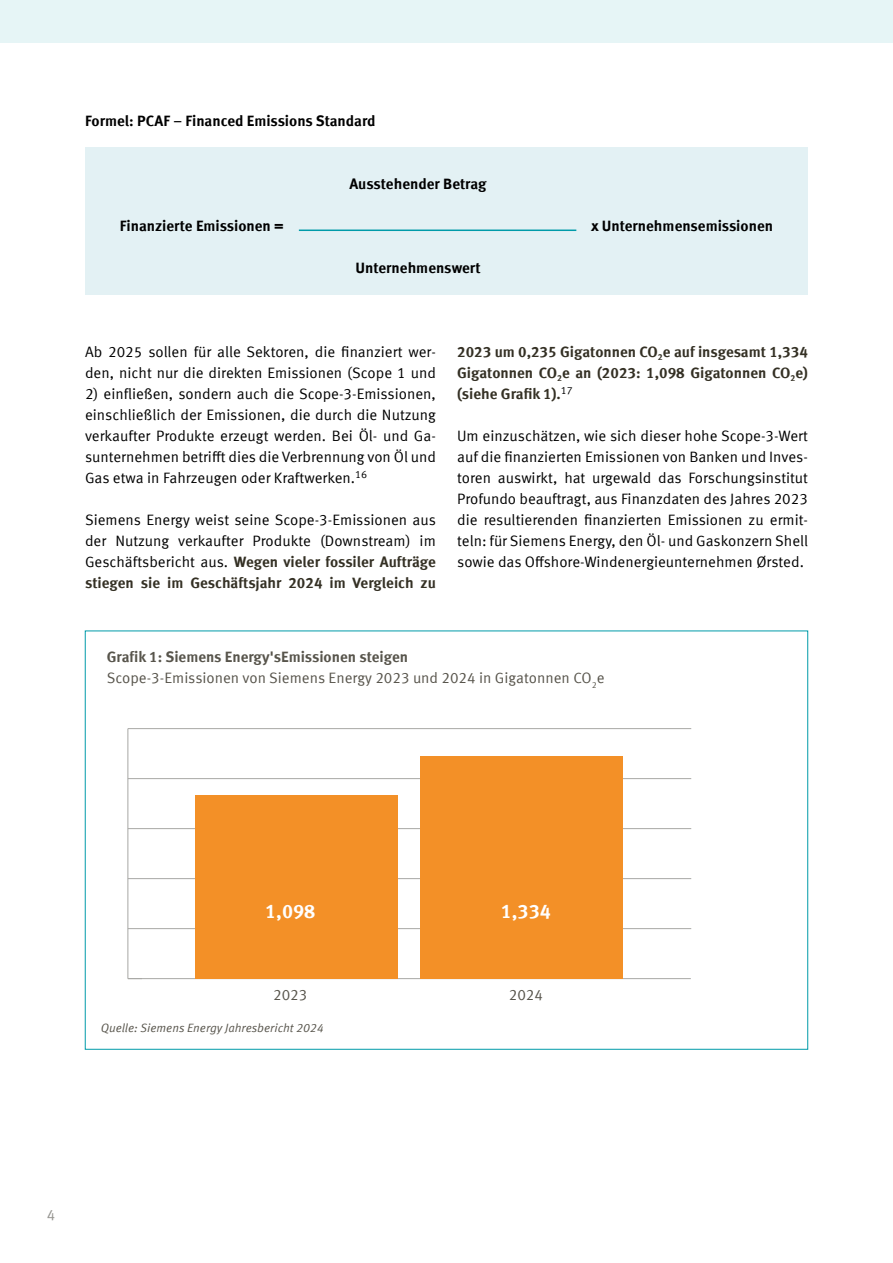
<style>
.page{position:relative;width:893px;height:1263px;background:#fff}
.page>*{position:absolute;margin:0;border:0;box-sizing:border-box;transform-origin:0 0}
.t1{font:700 19.5px "Meta Offc";color:#fff}
.t2{font:15px/21px "Meta Offc Norm";color:#000}
.t3{font:700 15px/21px "Meta Offc";color:#343024}
.t4{font:700 15px "Meta Offc";color:#000}
.t5{font:15px "Meta Offc Norm";color:#57544b}
.t6{font:700 15px "Meta Offc";color:#57544b}
.t7{font:15px "Meta Offc Norm";color:#959490}
.t8{font:12px "Meta Offc Norm Ita";color:#57544b}
.s1{font-family:"Meta Offc Norm";font-weight:400;color:#000}
</style>
<div class="page">
<div style="left:0;top:0;width:893px;height:43px;background:#e6f5f6"></div>
<hr style="left:892px;top:0;width:1px;height:43px;background:#009ba9">
<div style="left:85px;top:147px;width:723px;height:147px;background:#e3f1f4"></div>
<hr style="left:299px;top:230px;width:277px;height:1px;background:#009ba9">
<hr style="left:128px;top:978px;width:563px;height:1px;background:#a8a8a5">
<hr style="left:128px;top:729px;width:1px;height:250px;background:#a8a8a5">
<hr style="left:128px;top:928px;width:563px;height:1px;background:#a8a8a5">
<hr style="left:128px;top:878px;width:563px;height:1px;background:#a8a8a5">
<hr style="left:128px;top:828px;width:563px;height:1px;background:#a8a8a5">
<hr style="left:128px;top:778px;width:563px;height:1px;background:#a8a8a5">
<hr style="left:128px;top:728px;width:563px;height:1px;background:#a8a8a5">
<div style="left:421px;top:756px;width:202px;height:223px;background:#f39027"></div>
<div style="left:195px;top:796px;width:203px;height:183px;background:#f39027"></div>
<p class="t4" style="left:85px;top:112px;width:292px">Formel: PCAF – Financed Emissions Standard</p>
<p class="t4" style="left:349px;top:175px;width:139px">Ausstehender Betrag</p>
<p class="t4" style="left:120px;top:217px;width:165px">Finanzierte Emissionen =</p>
<p class="t4" style="left:591px;top:217px;width:183px">x Unternehmensemissionen</p>
<p class="t4" style="left:355px;top:259px;width:127px">Unternehmenswert</p>
<p class="t2" style="left:85px;top:342px;width:352px">Ab 2025 sollen für alle Sektoren, die finanziert wer&shy;den, nicht nur die direkten Emissionen (Scope 1 und</p>
<p class="t2" style="left:85px;top:384px;width:352px;text-align:justify">2) einfließen, sondern auch die Scope-3-Emissionen, einschließlich der Emissionen, die durch die Nutzung verkaufter Produkte erzeugt werden. Bei Öl- und Ga&shy;sunternehmen betrifft dies die Verbrennung von Öl und Gas etwa in Fahrzeugen oder Kraftwerken.<sup>16</sup></p>
<p class="t2" style="left:85px;top:510px;width:352px">Siemens Energy weist seine Scope-3-Emissionen aus der Nutzung verkaufter Produkte (Downstream) im</p>
<p class="t3" style="left:85px;top:552px;width:352px"><span class="s1">Geschäftsbericht aus.</span> Wegen vieler fossiler Aufträge stiegen sie im Geschäftsjahr 2024 im Vergleich zu</p>
<p class="t3" style="left:457px;top:342px;width:352px;text-align:justify">2023 um 0,235 Gigatonnen CO<sub>2</sub>e auf insgesamt 1,334<br>Gigatonnen CO<sub>2</sub>e an (2023: 1,098 Gigatonnen CO<sub>2</sub>e) (siehe Grafik 1).<sup>17</sup></p>
<p class="t2" style="left:457px;top:426px;width:352px;text-align:justify">Um einzuschätzen, wie sich dieser hohe Scope-3-Wert auf die finanzierten Emissionen von Banken und Inves&shy;toren auswirkt, hat urgewald das Forschungsinstitut Profundo beauftragt, aus Finanzdaten des Jahres 2023 die resultierenden finanzierten Emissionen zu ermit&shy;teln: für Siemens Energy, den Öl- und Gaskonzern Shell sowie das Offshore-Windenergieunternehmen Ørsted.</p>
<p class="t6" style="left:107px;top:648px;width:303px">Grafik 1: Siemens Energy'sEmissionen steigen</p>
<p class="t5" style="left:107px;top:669px;width:499px">Scope-3-Emissionen von Siemens Energy 2023 und 2024 in Gigatonnen CO<sub>2</sub>e</p>
<h1 class="t1" style="left:265px;top:900px;width:52px">1,098</h1>
<h1 class="t1" style="left:501px;top:900px;width:52px">1,334</h1>
<p class="t5" style="left:273px;top:986px;width:36px">2023</p>
<p class="t5" style="left:509px;top:986px;width:36px">2024</p>
<p class="t8" style="left:101px;top:1021px;width:224px">Quelle: Siemens Energy Jahresbericht 2024</p>
<p class="t7" style="left:47px;top:1206px;width:10px">4</p>
</div>
